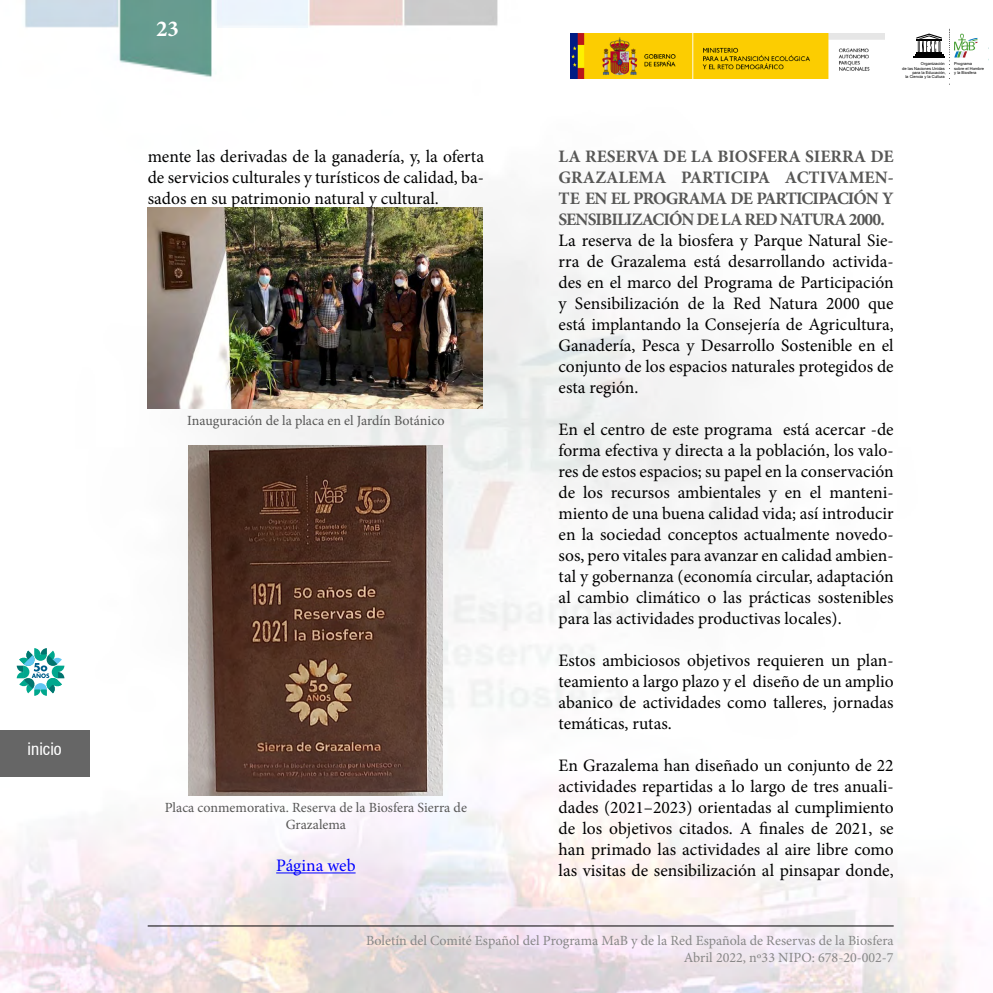
<style>
.page{position:relative;width:993px;height:993px;background:#fff}
.page>*{position:absolute;margin:0;border:0;box-sizing:border-box;transform-origin:0 0}
.t1{font:700 22.75px "Minion Pro";color:#fff}
.t2{font:17.5px/21px "Minion Pro";color:#000;text-align:justify}
.t3{font:700 17.5px/21px "Minion Pro";letter-spacing:-.05em;color:#575756;text-align:justify}
.t4{font:17.5px "Minion Pro";letter-spacing:-.005em;color:#00f}
.t5{font:condensed 17.5px "Helvetica 57";color:#fff}
.t6{font:14px/16.8px "Minion Pro";color:#878787;text-align:right}
.t7{font:14px/16.8px "Minion Pro";color:#575756;text-align:center}
.t8{font:4.02px/4.4px "Arial";color:#000}
</style>
<div class="page">
<img style="left:0;top:0;width:989px;height:992px">
<hr style="left:148px;top:925px;width:745px;height:1px;background:#000">
<div style="left:0;top:729px;width:89px;height:47px;background:#666"></div>
<div style="left:217px;top:0;width:91px;height:28px;background:#ecf4fc"></div>
<img style="left:570px;top:33px;width:314px;height:45px">
<svg style="left:17px;top:648px;width:47px;height:47px"></svg>
<hr style="left:913px;top:56px;width:31px;height:2px;background:#000">
<svg style="left:914px;top:34px;width:28px;height:22px"></svg>
<svg style="left:948px;top:29px;width:29px;height:56px"></svg>
<hr style="left:276px;top:872px;width:79px;height:1px;background:#00f">
<img style="left:148px;top:207px;width:334px;height:201px">
<img style="left:188px;top:445px;width:254px;height:350px">
<p class="t5" style="left:28px;top:738px;width:36px">inicio</p>
<h1 class="t1" style="left:156px;top:13px;width:24px">23</h1>
<p class="t8" style="left:901px;top:62px;width:45px;text-align:right">Organización<br>de las Naciones Unidas para la Educación,<br>la Ciencia y la Cultura</p>
<p class="t8" style="left:953px;top:62px;width:31px">Programa<br>sobre el Hombre y la Biosfera</p>
<p class="t2" style="left:148px;top:146px;width:338px">mente las derivadas de la ganadería, y, la oferta de servicios culturales y turísticos de calidad, ba&shy;sados en su patrimonio natural y cultural.</p>
<p class="t7" style="left:187px;top:412px;width:258px">Inauguración de la placa en el Jardín Botánico</p>
<p class="t7" style="left:165px;top:799px;width:303px">Placa conmemorativa. Reserva de la Biosfera Sierra de<br>Grazalema</p>
<p class="t4" style="left:276px;top:853px;width:81px">Página web</p>
<p class="t3" style="left:558px;top:145px;width:336px">LA RESERVA DE LA BIOSFERA SIERRA DE GRAZALEMA PARTICIPA ACTIVAMEN-TE EN EL PROGRAMA DE PARTICIPACIÓN Y SENSIBILIZACIÓN DE LA RED NATURA 2000.</p>
<p class="t2" style="left:558px;top:230px;width:336px">La reserva de la biosfera y Parque Natural Sie&shy;rra de Grazalema está desarrollando activida&shy;des en el marco del Programa de Participación y Sensibilización de la Red Natura 2000 que está implantando la Consejería de Agricultura, Ganadería, Pesca y Desarrollo Sostenible en el conjunto de los espacios naturales protegidos de esta región.</p>
<p class="t2" style="left:558px;top:419px;width:336px">En el centro de este programa está acercar -de forma efectiva y directa a la población, los valo&shy;res de estos espacios; su papel en la conservación de los recursos ambientales y en el manteni&shy;miento de una buena calidad vida; así introducir en la sociedad conceptos actualmente novedo&shy;sos, pero vitales para avanzar en calidad ambien&shy;tal y gobernanza (economía circular, adaptación al cambio climático o las prácticas sostenibles para las actividades productivas locales).</p>
<p class="t2" style="left:558px;top:650px;width:336px">Estos ambiciosos objetivos requieren un plan&shy;teamiento a largo plazo y el diseño de un amplio abanico de actividades como talleres, jornadas temáticas, rutas.</p>
<p class="t2" style="left:558px;top:755px;width:336px">En Grazalema han diseñado un conjunto de 22 actividades repartidas a lo largo de tres anuali&shy;dades (2021–2023) orientadas al cumplimiento de los objetivos citados. A finales de 2021, se han primado las actividades al aire libre como las visitas de sensibilización al pinsapar donde,</p>
<p class="t6" style="left:366px;top:931px;width:529px">Boletín del Comité Español del Programa MaB y de la Red Española de Reservas de la Biosfera<br>Abril 2022, nº33 NIPO: 678-20-002-7</p>
</div>
